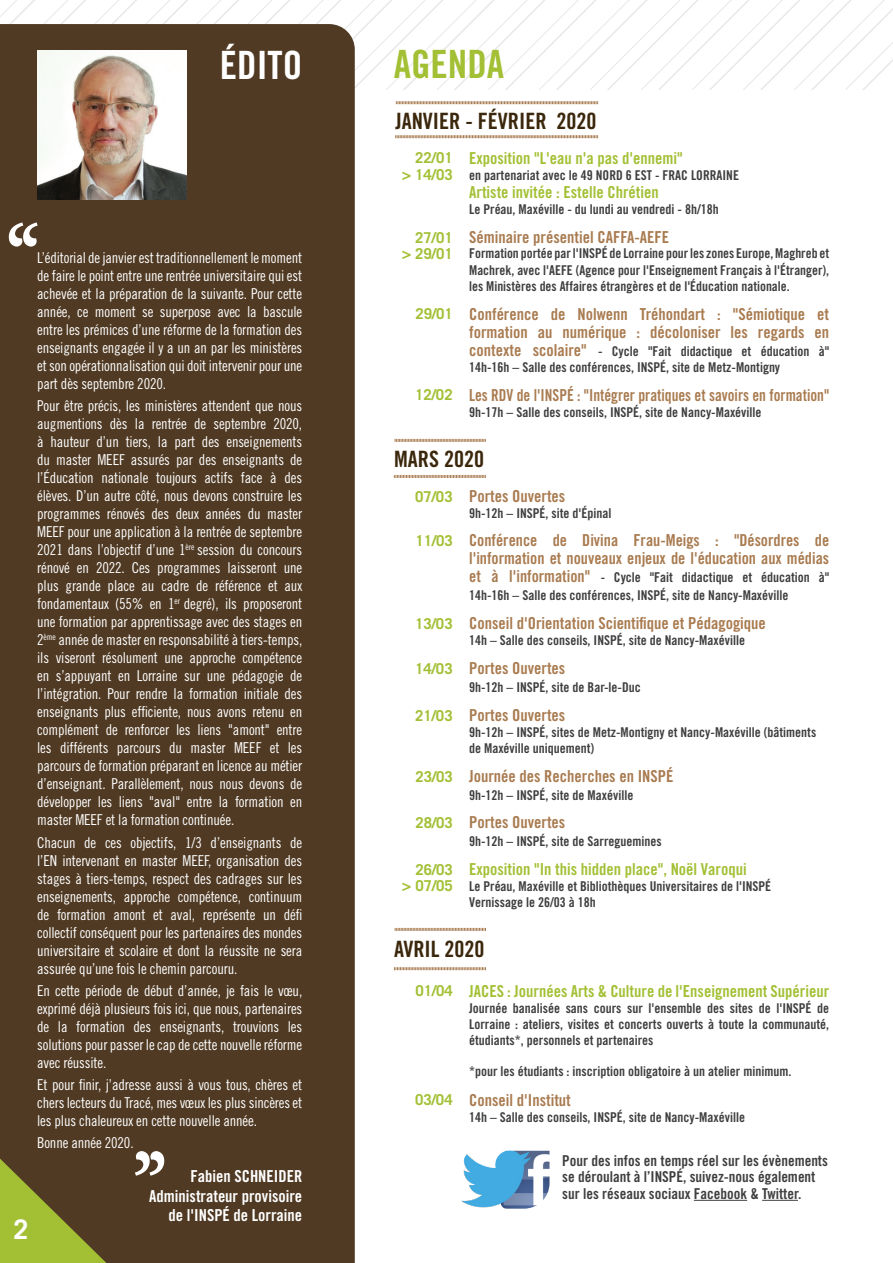
<style>
.page{position:relative;width:893px;height:1263px;background:#fff}
.page>*{position:absolute;margin:0;border:0;box-sizing:border-box;transform-origin:0 0}
.t1{font:78px "Neuton";color:#fff}
.t2{font:76.5px "Neuton";color:#fff}
.Titre_de_page{font:39px "Trade Gothic LT Std Bd Cn 20";color:#a3c035}
.Titre_de_page-2{font:39px "Trade Gothic LT Std Bd Cn 20";color:#fff}
.t3{font:700 27px "Trade Gothic LT Std";color:#fff}
.Titres_en_bref___à_v{font:22.5px "Trade Gothic LT Std Bd Cn 20";color:#3b270c}
.Titres_en_bref___à_v-2{font:16.5px/18px "Trade Gothic LT Std Bd Cn 20";color:#a97b50}
.Titres_en_bref___à_v-3{font:16.5px "Trade Gothic LT Std Bd Cn 20";color:#a3c035}
.t4{font:16.5px/19.5px "Trade Gothic LT Std Bd Cn 20";color:#fff;text-align:right}
.Titres_en_bref___à_v-4{font:16.5px "Trade Gothic LT Std Bd Cn 20";color:#a97b50;scale:.93 1}
.Tracé_Tx_8_5{font:15px/18px "Trade Gothic LT Std Cn 18";letter-spacing:-.01em;color:#fff;text-align:justify}
.Titres_en_bref___à_v-5{font:15px/16.5px "Trade Gothic LT Std Bd Cn 20";color:#3e3e3f}
.Titres_en_bref___à_v-6{font:700 15px/16.5px "Trade Gothic LT Std";color:#a3c035;text-align:right}
.Titres_en_bref___à_v-7{font:13.5px/16.2px "Trade Gothic LT Std Bd Cn 20";color:#3e3e3f}
.t5{font:13.5px "Trade Gothic LT Std Bd Cn 20";color:#fff}
.s1{font-size:16.5px;color:#a97b50}
</style>
<div class="page">
<svg style="left:0;top:0;width:893px;height:90px"></svg>
<svg style="left:396px;top:101px;width:202px;height:3px"></svg>
<svg style="left:395px;top:135px;width:203px;height:3px"></svg>
<hr style="left:694px;top:1200px;width:53px;height:1px;background:#3e3e3f">
<hr style="left:762px;top:1200px;width:36px;height:1px;background:#3e3e3f">
<img style="left:461px;top:1150px;width:88px;height:59px">
<div style="left:0;top:24px;width:355px;height:1239px;background:#503a23"></div>
<img style="left:37px;top:51px;width:149px;height:148px">
<svg style="left:0;top:1158px;width:106px;height:105px;background:#797d2c"></svg>
<svg style="left:395px;top:439px;width:91px;height:3px"></svg>
<svg style="left:394px;top:475px;width:92px;height:3px"></svg>
<svg style="left:395px;top:928px;width:91px;height:3px"></svg>
<svg style="left:394px;top:967px;width:92px;height:3px"></svg>
<p class="t2" style="left:6px;top:196px;width:37px">“</p>
<p class="Titre_de_page-2" style="left:220px;top:41px;width:84px">ÉDITO</p>
<p class="t3" style="left:13px;top:1213px;width:17px">2</p>
<p class="Tracé_Tx_8_5" style="left:37px;top:249px;width:267px">L’éditorial de janvier est traditionnellement le moment de faire le point entre une rentrée universitaire qui est achevée et la préparation de la suivante. Pour cette année, ce moment se superpose avec la bascule entre les prémices d’une réforme de la formation des enseignants engagée il y a un an par les ministères et son opérationnalisation qui doit intervenir pour une part dès septembre 2020.</p>
<p class="Tracé_Tx_8_5" style="left:37px;top:397px;width:267px">Pour être précis, les ministères attendent que nous augmentions dès la rentrée de septembre 2020, à hauteur d’un tiers, la part des enseignements du master MEEF assurés par des enseignants de l’Éducation nationale toujours actifs face à des élèves. D’un autre côté, nous devons construire les programmes rénovés des deux années du master MEEF pour une application à la rentrée de septembre 2021 dans l’objectif d’une 1<sup>ère</sup> session du concours rénové en 2022. Ces programmes laisseront une plus grande place au cadre de référence et aux fondamentaux (55% en 1<sup>er</sup> degré), ils proposeront une formation par apprentissage avec des stages en 2<sup>ème</sup> année de master en responsabilité à tiers-temps, ils viseront résolument une approche compétence en s’appuyant en Lorraine sur une pédagogie de l’intégration. Pour rendre la formation initiale des enseignants plus efficiente, nous avons retenu en complément de renforcer les liens "amont" entre les différents parcours du master MEEF et les parcours de formation préparant en licence au métier d’enseignant. Parallèlement, nous nous devons de développer les liens "aval" entre la formation en master MEEF et la formation continuée.</p>
<p class="Tracé_Tx_8_5" style="left:37px;top:833px;width:267px">Chacun de ces objectifs, 1/3 d’enseignants de l’EN intervenant en master MEEF, organisation des stages à tiers-temps, respect des cadrages sur les enseignements, approche compétence, continuum de formation amont et aval, représente un défi collectif conséquent pour les partenaires des mondes universitaire et scolaire et dont la réussite ne sera assurée qu’une fois le chemin parcouru.</p>
<p class="Tracé_Tx_8_5" style="left:37px;top:981px;width:267px">En cette période de début d’année, je fais le vœu, exprimé déjà plusieurs fois ici, que nous, partenaires de la formation des enseignants, trouvions les solutions pour passer le cap de cette nouvelle réforme avec réussite.</p>
<p class="Tracé_Tx_8_5" style="left:37px;top:1076px;width:267px">Et pour finir, j’adresse aussi à vous tous, chères et chers lecteurs du Tracé, mes vœux les plus sincères et les plus chaleureux en cette nouvelle année.</p>
<p class="Tracé_Tx_8_5" style="left:37px;top:1134px;width:98px">Bonne année 2020.</p>
<p class="t1" style="left:168px;top:1202px;width:37px;rotate:-180deg">“</p>
<p class="t4" style="left:149px;top:1166px;width:154px">Fabien SCHNEIDER<br>Administrateur provisoire de l'INSPÉ de Lorraine</p>
<p class="t5" style="left:122px;top:1195px;width:156px">Directeur de l'ESPÉ de Lorraine</p>
<p class="Titre_de_page" style="left:394px;top:40px;width:112px">AGENDA</p>
<p class="Titres_en_bref___à_v" style="left:395px;top:107px;width:203px">JANVIER - FÉVRIER 2020</p>
<p class="Titres_en_bref___à_v-3" style="left:469px;top:148px;width:215px">Exposition "L'eau n'a pas d'ennemi"</p>
<p class="Titres_en_bref___à_v-7" style="left:469px;top:167px;width:271px">en partenariat avec le 49 NORD 6 EST - FRAC LORRAINE</p>
<p class="Titres_en_bref___à_v-3" style="left:469px;top:182px;width:191px">Artiste invitée : Estelle Chrétien</p>
<p class="Titres_en_bref___à_v-7" style="left:469px;top:201px;width:251px">Le Préau, Maxéville - du lundi au vendredi - 8h/18h</p>
<p class="Titres_en_bref___à_v-2" style="left:469px;top:228px;width:201px">Séminaire présentiel CAFFA-AEFE</p>
<p class="Titres_en_bref___à_v-7" style="left:469px;top:245px;width:362px;text-align:justify">Formation portée par l'INSPÉ de Lorraine pour les zones Europe, Maghreb et Machrek, avec l'AEFE (Agence pour l'Enseignement Français à l'Étranger), les Ministères des Affaires étrangères et de l'Éducation nationale.</p>
<p class="Titres_en_bref___à_v-2" style="left:469px;top:305px;width:362px">Conférence de Nolwenn Tréhondart : "Sémiotique et formation au numérique : décoloniser les regards en</p>
<p class="Titres_en_bref___à_v-7" style="left:469px;top:343px;width:361px"><span class="s1">contexte scolaire"</span> - Cycle "Fait didactique et éducation à"<br>14h-16h – Salle des conférences, INSPÉ, site de Metz-Montigny</p>
<p class="Titres_en_bref___à_v-4" style="left:469px;top:385px;width:389px">Les RDV de l'INSPÉ : "Intégrer pratiques et savoirs en formation"</p>
<p class="Titres_en_bref___à_v-7" style="left:469px;top:404px;width:294px">9h-17h – Salle des conseils, INSPÉ, site de Nancy-Maxéville</p>
<p class="Titres_en_bref___à_v-6" style="left:402px;top:149px;width:52px">22/01<br>&gt; 14/03</p>
<p class="Titres_en_bref___à_v-6" style="left:402px;top:229px;width:52px">27/01<br>&gt; 29/01</p>
<p class="Titres_en_bref___à_v-6" style="left:415px;top:306px;width:39px">29/01</p>
<p class="Titres_en_bref___à_v-6" style="left:415px;top:386px;width:39px">12/02</p>
<p class="Titres_en_bref___à_v" style="left:394px;top:445px;width:91px">MARS 2020</p>
<p class="Titres_en_bref___à_v-2" style="left:469px;top:487px;width:98px">Portes Ouvertes</p>
<p class="Titres_en_bref___à_v-7" style="left:469px;top:505px;width:144px">9h-12h – INSPÉ, site d'Épinal</p>
<p class="Titres_en_bref___à_v-2" style="left:469px;top:531px;width:361px">Conférence de Divina Frau-Meigs : "Désordres de l'information et nouveaux enjeux de l'éducation aux médias</p>
<p class="Titres_en_bref___à_v-7" style="left:469px;top:568px;width:361px;line-height:18px"><span class="s1">et à l'information"</span> - Cycle "Fait didactique et éducation à"<br>14h-16h – Salle des conférences, INSPÉ, site de Nancy-Maxéville</p>
<p class="Titres_en_bref___à_v-2" style="left:469px;top:614px;width:298px">Conseil d'Orientation Scientifique et Pédagogique</p>
<p class="Titres_en_bref___à_v-7" style="left:469px;top:632px;width:277px">14h – Salle des conseils, INSPÉ, site de Nancy-Maxéville</p>
<p class="Titres_en_bref___à_v-2" style="left:469px;top:659px;width:98px">Portes Ouvertes</p>
<p class="Titres_en_bref___à_v-7" style="left:469px;top:679px;width:173px">9h-12h – INSPÉ, site de Bar-le-Duc</p>
<p class="Titres_en_bref___à_v-2" style="left:469px;top:705px;width:98px">Portes Ouvertes</p>
<p class="Titres_en_bref___à_v-7" style="left:469px;top:724px;width:349px">9h-12h – INSPÉ, sites de Metz-Montigny et Nancy-Maxéville (bâtiments de Maxéville uniquement)</p>
<p class="Titres_en_bref___à_v-2" style="left:469px;top:766px;width:206px">Journée des Recherches en INSPÉ</p>
<p class="Titres_en_bref___à_v-7" style="left:469px;top:786px;width:166px">9h-12h – INSPÉ, site de Maxéville</p>
<p class="Titres_en_bref___à_v-2" style="left:469px;top:813px;width:98px">Portes Ouvertes</p>
<p class="Titres_en_bref___à_v-7" style="left:469px;top:833px;width:194px">9h-12h – INSPÉ, site de Sarreguemines</p>
<p class="Titres_en_bref___à_v-3" style="left:469px;top:859px;width:279px">Exposition "In this hidden place", Noël Varoqui</p>
<p class="Titres_en_bref___à_v-7" style="left:469px;top:878px;width:304px">Le Préau, Maxéville et Bibliothèques Universitaires de l'INSPÉ<br>Vernissage le 26/03 à 18h</p>
<p class="Titres_en_bref___à_v-6" style="left:415px;top:488px;width:39px">07/03</p>
<p class="Titres_en_bref___à_v-6" style="left:415px;top:532px;width:39px">11/03</p>
<p class="Titres_en_bref___à_v-6" style="left:415px;top:615px;width:39px">13/03</p>
<p class="Titres_en_bref___à_v-6" style="left:415px;top:660px;width:39px">14/03</p>
<p class="Titres_en_bref___à_v-6" style="left:415px;top:707px;width:39px">21/03</p>
<p class="Titres_en_bref___à_v-6" style="left:415px;top:768px;width:39px">23/03</p>
<p class="Titres_en_bref___à_v-6" style="left:415px;top:814px;width:39px">28/03</p>
<p class="Titres_en_bref___à_v-6" style="left:402px;top:861px;width:52px">26/03<br>&gt; 07/05</p>
<p class="Titres_en_bref___à_v" style="left:394px;top:935px;width:92px">AVRIL 2020</p>
<p class="Titres_en_bref___à_v-3" style="left:469px;top:981px;width:361px">JACES : Journées Arts &amp; Culture de l'Enseignement Supérieur</p>
<p class="Titres_en_bref___à_v-7" style="left:469px;top:1000px;width:362px;text-align:justify">Journée banalisée sans cours sur l'ensemble des sites de l'INSPÉ de Lorraine : ateliers, visites et concerts ouverts à toute la communauté, étudiants*, personnels et partenaires</p>
<p class="Titres_en_bref___à_v-7" style="left:469px;top:1062px;width:324px">*pour les étudiants : inscription obligatoire à un atelier minimum.</p>
<p class="Titres_en_bref___à_v-2" style="left:469px;top:1091px;width:103px">Conseil d'Institut</p>
<p class="Titres_en_bref___à_v-7" style="left:469px;top:1109px;width:277px">14h – Salle des conseils, INSPÉ, site de Nancy-Maxéville</p>
<p class="Titres_en_bref___à_v-6" style="left:415px;top:982px;width:39px">01/04</p>
<p class="Titres_en_bref___à_v-6" style="left:415px;top:1091px;width:39px">03/04</p>
<p class="Titres_en_bref___à_v-5" style="left:562px;top:1152px;width:267px">Pour des infos en temps réel sur les évènements se déroulant à l’INSPÉ, suivez-nous également sur les réseaux sociaux Facebook &amp; Twitter.</p>
</div>
